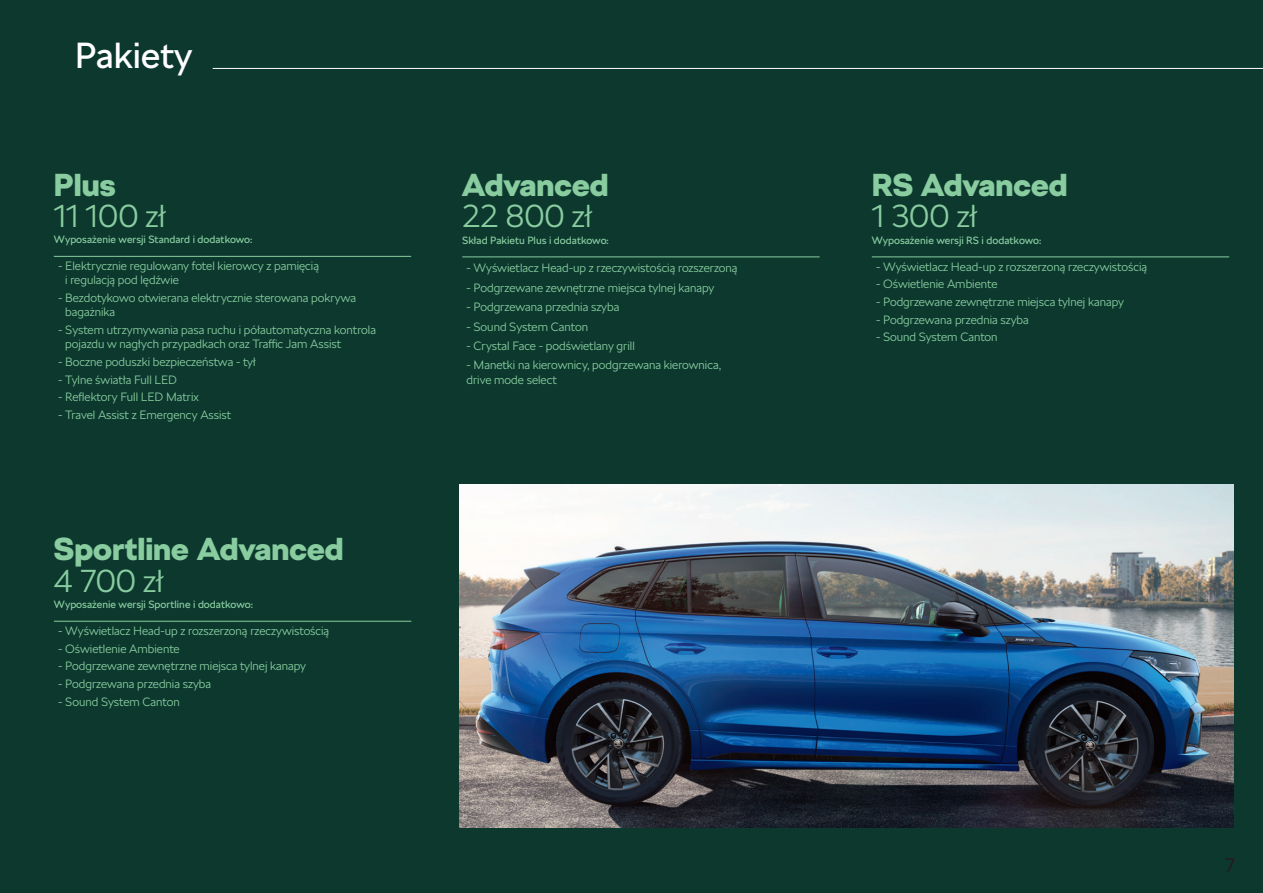
<style>
.page{position:relative;width:1263px;height:893px;background:#0c382e}
.page>*{position:absolute;margin:0;border:0;box-sizing:border-box;transform-origin:0 0}
.t1{font:36px "SKODA Next";color:#fff}
.t2{font:900 31.5px "SKODA Next";color:#88cc9f}
.t3{font:300 31.5px "SKODA Next";color:#88cc9f}
.t4{font:19.5px "SKODA Next";color:#231f20}
.t5{font:300 12px/14.4px "SKODA Next";color:#88cc9f}
.t6{font:10.5px "SKODA Next";color:#88cc9f}
</style>
<div class="page">
<hr style="left:462px;top:256px;width:358px;height:1px;background:#88cc9f">
<hr style="left:54px;top:621px;width:357px;height:1px;background:#88cc9f">
<hr style="left:872px;top:256px;width:357px;height:1px;background:#88cc9f">
<hr style="left:54px;top:256px;width:357px;height:1px;background:#88cc9f">
<hr style="left:213px;top:68px;width:1050px;height:1px;background:#fff">
<img style="left:459px;top:485px;width:774px;height:342px">
<h1 class="t1" style="left:75px;top:34px;width:119px">Pakiety</h1>
<h2 class="t2" style="left:54px;top:165px;width:63px">Plus</h2>
<h2 class="t3" style="left:54px;top:198px;width:113px">11 100 zł</h2>
<p class="t6" style="left:54px;top:233px;width:200px">Wyposażenie wersji Standard i dodatkowo:</p>
<p class="t6" style="left:462px;top:234px;width:148px">Skład Pakietu Plus i dodatkowo:</p>
<h2 class="t2" style="left:462px;top:165px;width:148px">Advanced</h2>
<h2 class="t3" style="left:462px;top:198px;width:131px">22 800 zł</h2>
<p class="t5" style="left:65px;top:259px;width:255px;text-indent:-7px">- Elektrycznie regulowany fotel kierowcy z pamięcią i regulacją pod lędźwie</p>
<p class="t5" style="left:65px;top:291px;width:292px;text-indent:-7px">- Bezdotykowo otwierana elektrycznie sterowana pokrywa bagażnika</p>
<p class="t5" style="left:65px;top:323px;width:312px;text-indent:-7px">- System utrzymywania pasa ruchu i półautomatyczna kontrola pojazdu w nagłych przypadkach oraz Traffic Jam Assist</p>
<p class="t5" style="left:58px;top:355px;width:199px">- Boczne poduszki bezpieczeństwa - tył</p>
<p class="t5" style="left:58px;top:372px;width:120px">- Tylne światła Full LED</p>
<p class="t5" style="left:58px;top:390px;width:142px">- Reflektory Full LED Matrix</p>
<p class="t5" style="left:58px;top:407px;width:175px">- Travel Assist z Emergency Assist</p>
<h2 class="t2" style="left:54px;top:530px;width:291px">Sportline Advanced</h2>
<h2 class="t3" style="left:54px;top:562px;width:111px">4 700 zł</h2>
<p class="t6" style="left:54px;top:598px;width:200px">Wyposażenie wersji Sportline i dodatkowo:</p>
<p class="t5" style="left:58px;top:624px;width:273px">- Wyświetlacz Head-up z rozszerzoną rzeczywistością</p>
<p class="t5" style="left:58px;top:641px;width:123px">- Oświetlenie Ambiente</p>
<p class="t5" style="left:58px;top:659px;width:249px">- Podgrzewane zewnętrzne miejsca tylnej kanapy</p>
<p class="t5" style="left:58px;top:677px;width:154px">- Podgrzewana przednia szyba</p>
<p class="t5" style="left:58px;top:694px;width:123px">- Sound System Canton</p>
<p class="t5" style="left:466px;top:260px;width:273px">- Wyświetlacz Head-up z rzeczywistością rozszerzoną</p>
<p class="t5" style="left:466px;top:281px;width:249px">- Podgrzewane zewnętrzne miejsca tylnej kanapy</p>
<p class="t5" style="left:466px;top:300px;width:154px">- Podgrzewana przednia szyba</p>
<p class="t5" style="left:466px;top:319px;width:123px">- Sound System Canton</p>
<p class="t5" style="left:466px;top:339px;width:170px">- Crystal Face - podświetlany grill</p>
<p class="t5" style="left:466px;top:358px;width:256px">- Manetki na kierownicy, podgrzewana kierownica, drive mode select</p>
<h2 class="t2" style="left:872px;top:165px;width:197px">RS Advanced</h2>
<h2 class="t3" style="left:872px;top:198px;width:106px">1 300 zł</h2>
<p class="t6" style="left:872px;top:234px;width:171px">Wyposażenie wersji RS i dodatkowo:</p>
<p class="t5" style="left:876px;top:260px;width:273px">- Wyświetlacz Head-up z rozszerzoną rzeczywistością</p>
<p class="t5" style="left:876px;top:277px;width:123px">- Oświetlenie Ambiente</p>
<p class="t5" style="left:876px;top:295px;width:249px">- Podgrzewane zewnętrzne miejsca tylnej kanapy</p>
<p class="t5" style="left:876px;top:312px;width:154px">- Podgrzewana przednia szyba</p>
<p class="t5" style="left:876px;top:330px;width:123px">- Sound System Canton</p>
<h3 class="t4" style="left:1225px;top:854px;width:12px">7</h3>
</div>
